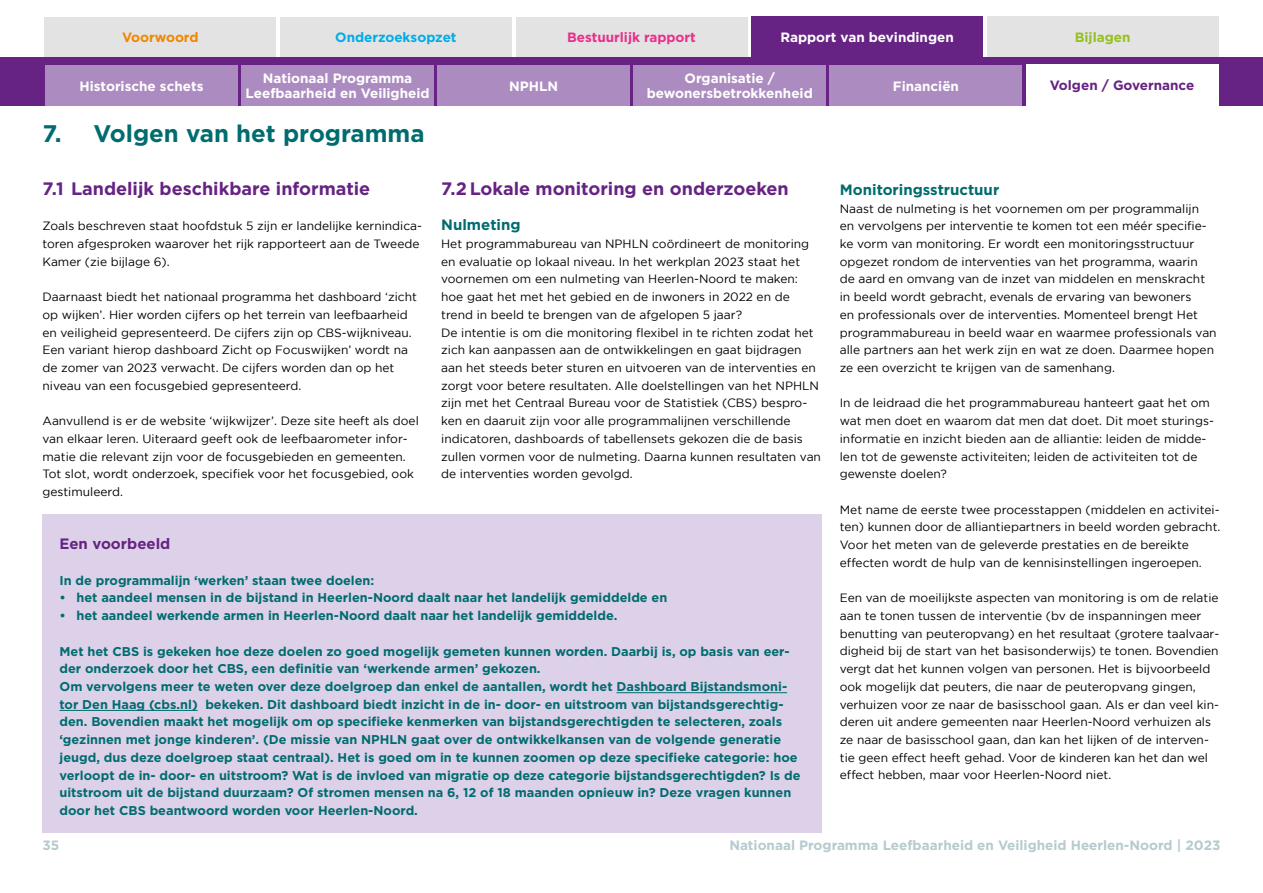
<style>
.page{position:relative;width:1263px;height:893px;background:#fff}
.page>*{position:absolute;margin:0;border:0;box-sizing:border-box;transform-origin:0 0}
.t1{font:700 24px "Gotham";color:#006c6f}
.t2{font:700 18px "Gotham";color:#662383}
.t3{font:700 15px "Gotham";color:#006c6f}
.t4{font:700 15px "Gotham";color:#662383}
.t5{font:700 13.5px/15px "Gotham";color:#fff;text-align:center}
.t6{font:700 13.5px "Gotham";color:#b5cbce}
.t7{font:700 13.5px "Gotham";color:#e8308a}
.t8{font:700 13.5px "Gotham";color:#662383}
.t9{font:700 13.5px "Gotham";color:#00ace9}
.t10{font:700 13.5px "Gotham";color:#f18700}
.t11{font:700 13.5px "Gotham";color:#95c11f}
.t12{font:700 12.75px/17.7px "Gotham";color:#006c6f}
.t13{font:12px/17.7px "Gotham";color:#000}
</style>
<div class="page">
<div style="left:45px;top:17px;width:231px;height:41px;background:#e3e3e3"></div>
<div style="left:280px;top:17px;width:232px;height:41px;background:#e3e3e3"></div>
<div style="left:516px;top:17px;width:231px;height:41px;background:#e3e3e3"></div>
<div style="left:987px;top:17px;width:231px;height:41px;background:#e3e3e3"></div>
<div style="left:0;top:57px;width:1263px;height:49px;background:#662383"></div>
<div style="left:751px;top:17px;width:232px;height:41px;background:#662383"></div>
<div style="left:241px;top:65px;width:193px;height:41px;background:#ac8cc0"></div>
<div style="left:437px;top:65px;width:193px;height:41px;background:#ac8cc0"></div>
<div style="left:633px;top:65px;width:193px;height:41px;background:#ac8cc0"></div>
<div style="left:830px;top:65px;width:192px;height:41px;background:#ac8cc0"></div>
<div style="left:45px;top:65px;width:193px;height:41px;background:#ac8cc0"></div>
<div style="left:43px;top:514px;width:779px;height:319px;background:#ddd1e9"></div>
<div style="left:1026px;top:65px;width:192px;height:41px;background:#fff"></div>
<hr style="left:616px;top:692px;width:171px;height:1px;background:#006c6f">
<hr style="left:60px;top:710px;width:138px;height:1px;background:#006c6f">
<p class="t10" style="left:122px;top:30px;width:78px">Voorwoord</p>
<p class="t9" style="left:335px;top:30px;width:123px">Onderzoeksopzet</p>
<p class="t7" style="left:567px;top:30px;width:130px">Bestuurlijk rapport</p>
<p class="t5" style="left:780px;top:30px;width:175px">Rapport van bevindingen</p>
<p class="t11" style="left:1075px;top:30px;width:57px">Bijlagen</p>
<p class="t5" style="left:246px;top:71px;width:186px">Nationaal Programma<br>Leefbaarheid en Veiligheid</p>
<p class="t5" style="left:509px;top:78px;width:50px">NPHLN</p>
<p class="t5" style="left:647px;top:71px;width:168px">Organisatie / bewonersbetrokkenheid</p>
<p class="t8" style="left:1050px;top:78px;width:146px">Volgen / Governance</p>
<p class="t5" style="left:80px;top:78px;width:125px">Historische schets</p>
<p class="t5" style="left:893px;top:78px;width:68px">Financiën</p>
<p class="t1" style="left:43px;top:119px;width:384px">7. Volgen van het programma</p>
<p class="t2" style="left:43px;top:178px;width:329px">7.1 Landelijk beschikbare informatie</p>
<p class="t2" style="left:441px;top:178px;width:349px">7.2 Lokale monitoring en onderzoeken</p>
<p class="t13" style="left:43px;top:217px;width:381px">Zoals beschreven staat hoofdstuk 5 zijn er landelijke kernindica-</p>
<p class="t3" style="left:441px;top:216px;width:81px">Nulmeting</p>
<p class="t13" style="left:43px;top:235px;width:378px">toren afgesproken waarover het rijk rapporteert aan de Tweede</p>
<p class="t13" style="left:441px;top:235px;width:370px">Het programmabureau van NPHLN coördineert de monitoring</p>
<p class="t13" style="left:43px;top:252px;width:129px">Kamer (zie bijlage 6).</p>
<p class="t13" style="left:441px;top:252px;width:360px">en evaluatie op lokaal niveau. In het werkplan 2023 staat het</p>
<p class="t13" style="left:441px;top:270px;width:358px">voornemen om een nulmeting van Heerlen-Noord te maken:</p>
<p class="t13" style="left:43px;top:288px;width:376px">Daarnaast biedt het nationaal programma het dashboard ‘zicht</p>
<p class="t13" style="left:441px;top:288px;width:350px">hoe gaat het met het gebied en de inwoners in 2022 en de</p>
<p class="t13" style="left:43px;top:306px;width:367px">op wijken’. Hier worden cijfers op het terrein van leefbaarheid</p>
<p class="t13" style="left:441px;top:306px;width:302px">trend in beeld te brengen van de afgelopen 5 jaar?</p>
<p class="t13" style="left:43px;top:323px;width:371px">en veiligheid gepresenteerd. De cijfers zijn op CBS-wijkniveau.</p>
<p class="t13" style="left:441px;top:323px;width:374px">De intentie is om die monitoring flexibel in te richten zodat het</p>
<p class="t13" style="left:43px;top:341px;width:367px">Een variant hierop dashboard Zicht op Focuswijken’ wordt na</p>
<p class="t13" style="left:441px;top:341px;width:362px">zich kan aanpassen aan de ontwikkelingen en gaat bijdragen</p>
<p class="t13" style="left:43px;top:359px;width:353px">de zomer van 2023 verwacht. De cijfers worden dan op het</p>
<p class="t13" style="left:441px;top:359px;width:376px">aan het steeds beter sturen en uitvoeren van de interventies en</p>
<p class="t13" style="left:43px;top:376px;width:260px">niveau van een focusgebied gepresenteerd.</p>
<p class="t13" style="left:441px;top:376px;width:379px">zorgt voor betere resultaten. Alle doelstellingen van het NPHLN</p>
<p class="t13" style="left:441px;top:394px;width:368px">zijn met het Centraal Bureau voor de Statistiek (CBS) bespro-</p>
<p class="t13" style="left:43px;top:412px;width:378px">Aanvullend is er de website ‘wijkwijzer’. Deze site heeft als doel</p>
<p class="t13" style="left:441px;top:412px;width:351px">ken en daaruit zijn voor alle programmalijnen verschillende</p>
<p class="t13" style="left:43px;top:430px;width:367px">van elkaar leren. Uiteraard geeft ook de leefbaarometer infor-</p>
<p class="t13" style="left:441px;top:430px;width:363px">indicatoren, dashboards of tabellensets gekozen die de basis</p>
<p class="t13" style="left:43px;top:447px;width:365px">matie die relevant zijn voor de focusgebieden en gemeenten.</p>
<p class="t13" style="left:441px;top:447px;width:381px">zullen vormen voor de nulmeting. Daarna kunnen resultaten van</p>
<p class="t13" style="left:43px;top:465px;width:373px">Tot slot, wordt onderzoek, specifiek voor het focusgebied, ook</p>
<p class="t13" style="left:441px;top:465px;width:193px">de interventies worden gevolgd.</p>
<p class="t13" style="left:43px;top:483px;width:82px">gestimuleerd.</p>
<p class="t3" style="left:840px;top:181px;width:161px">Monitoringsstructuur</p>
<p class="t13" style="left:840px;top:199px;width:378px">Naast de nulmeting is het voornemen om per programmalijn<br>en vervolgens per interventie te komen tot een méér specifie&shy;ke vorm van monitoring. Er wordt een monitoringsstructuur opgezet rondom de interventies van het programma, waarin<br>de aard en omvang van de inzet van middelen en menskracht in beeld wordt gebracht, evenals de ervaring van bewoners<br>en professionals over de interventies. Momenteel brengt Het programmabureau in beeld waar en waarmee professionals van alle partners aan het werk zijn en wat ze doen. Daarmee hopen ze een overzicht te krijgen van de samenhang.</p>
<p class="t13" style="left:840px;top:394px;width:376px">In de leidraad die het programmabureau hanteert gaat het om wat men doet en waarom dat men dat doet. Dit moet sturings&shy;informatie en inzicht bieden aan de alliantie: leiden de midde&shy;len tot de gewenste activiteiten; leiden de activiteiten tot de gewenste doelen?</p>
<p class="t13" style="left:840px;top:500px;width:382px">Met name de eerste twee processtappen (middelen en activitei&shy;ten) kunnen door de alliantiepartners in beeld worden gebracht.<br>Voor het meten van de geleverde prestaties en de bereikte effecten wordt de hulp van de kennisinstellingen ingeroepen.</p>
<p class="t13" style="left:840px;top:589px;width:381px">Een van de moeilijkste aspecten van monitoring is om de relatie aan te tonen tussen de interventie (bv de inspanningen meer benutting van peuteropvang) en het resultaat (grotere taalvaar&shy;digheid bij de start van het basisonderwijs) te tonen. Bovendien vergt dat het kunnen volgen van personen. Het is bijvoorbeeld ook mogelijk dat peuters, die naar de peuteropvang gingen, verhuizen voor ze naar de basisschool gaan. Als er dan veel kin&shy;deren uit andere gemeenten naar Heerlen-Noord verhuizen als ze naar de basisschool gaan, dan kan het lijken of de interven&shy;tie geen effect heeft gehad. Voor de kinderen kan het dan wel effect hebben, maar voor Heerlen-Noord niet.</p>
<p class="t4" style="left:60px;top:535px;width:112px">Een voorbeeld</p>
<p class="t12" style="left:60px;top:571px;width:316px">In de programmalijn ‘werken’ staan twee doelen:</p>
<p class="t12" style="left:60px;top:589px;width:609px">• het aandeel mensen in de bijstand in Heerlen-Noord daalt naar het landelijk gemiddelde en</p>
<p class="t12" style="left:60px;top:606px;width:559px">• het aandeel werkende armen in Heerlen-Noord daalt naar het landelijk gemiddelde.</p>
<p class="t12" style="left:60px;top:642px;width:742px">Met het CBS is gekeken hoe deze doelen zo goed mogelijk gemeten kunnen worden. Daarbij is, op basis van eer&shy;der onderzoek door het CBS, een definitie van ‘werkende armen’ gekozen.<br>Om vervolgens meer te weten over deze doelgroep dan enkel de aantallen, wordt het Dashboard Bijstandsmoni&shy;tor Den Haag (cbs.nl) bekeken. Dit dashboard biedt inzicht in de in- door- en uitstroom van bijstandsgerechtig&shy;den. Bovendien maakt het mogelijk om op specifieke kenmerken van bijstandsgerechtigden te selecteren, zoals ‘gezinnen met jonge kinderen’. (De missie van NPHLN gaat over de ontwikkelkansen van de volgende generatie jeugd, dus deze doelgroep staat centraal). Het is goed om in te kunnen zoomen op deze specifieke categorie: hoe verloopt de in- door- en uitstroom? Wat is de invloed van migratie op deze categorie bijstandsgerechtigden? Is de uitstroom uit de bijstand duurzaam? Of stromen mensen na 6, 12 of 18 maanden opnieuw in? Deze vragen kunnen door het CBS beantwoord worden voor Heerlen-Noord.</p>
<p class="t6" style="left:43px;top:838px;width:18px">35</p>
<p class="t6" style="left:729px;top:838px;width:493px">Nationaal Programma Leefbaarheid en Veiligheid Heerlen-Noord | 2023</p>
</div>
